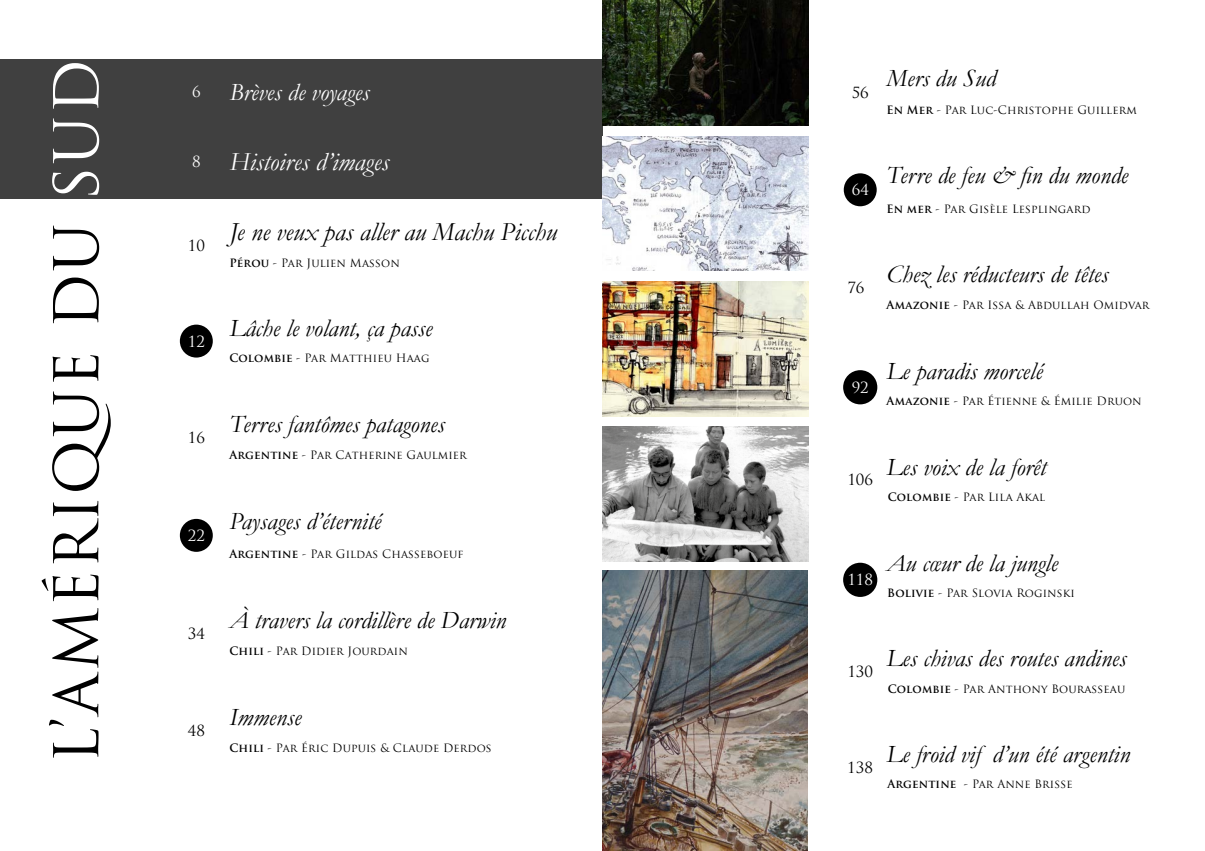
<style>
.page{position:relative;width:1205px;height:851px;background:#fff}
.page>*{position:absolute;margin:0;border:0;box-sizing:border-box;transform-origin:0 0}
.t1{font:60px "Trajan Pro";letter-spacing:.02em;color:#000}
.t2{font:italic 26.25px "Garamond";color:#000}
.t3{font:italic 26.25px "Garamond";color:#fff}
.t4{font:italic 25px "Garamond";color:#000}
.t5{font:italic 25px "Garamond";color:#fff}
.t6{font:15px "Trajan Pro";color:#000}
.t7{font:15px "Trajan Pro";color:#fff}
.t8{font:11.25px "Trajan Pro";letter-spacing:.01em;color:#000}
.s1{color:#fff}
.s2{font-family:"Trajan Pro";font-style:normal;font-size:15px}
.s3{font-weight:700}
</style>
<div class="page">
<div style="left:0;top:59px;width:602px;height:139px;background:#404040"></div>
<div style="left:843px;top:562px;width:34px;height:35px;background:#000;border-radius:50%"></div>
<div style="left:843px;top:370px;width:34px;height:34px;background:#000;border-radius:50%"></div>
<img style="left:602px;top:136px;width:206px;height:135px">
<img style="left:602px;top:0;width:206px;height:126px">
<img style="left:602px;top:281px;width:206px;height:135px">
<img style="left:602px;top:426px;width:206px;height:135px">
<img style="left:602px;top:570px;width:205px;height:280px">
<div style="left:180px;top:324px;width:33px;height:33px;background:#000;border-radius:50%"></div>
<div style="left:180px;top:519px;width:33px;height:32px;background:#000;border-radius:50%"></div>
<div style="left:844px;top:173px;width:33px;height:33px;background:#000;border-radius:50%"></div>
<h1 class="t1" style="left:38px;top:763px;width:705px;rotate:-90deg">L’AMÉRIQUE DU <span class="s1">SUD</span></h1>
<h3 class="t5" style="left:192px;top:75px;width:179px"><span class="s2">6</span> Brèves de voyages</h3>
<h2 class="t3" style="left:192px;top:144px;width:198px"><span class="s2">8</span> Histoires d’images</h2>
<h3 class="t6" style="left:188px;top:236px;width:19px">10</h3>
<h3 class="t7" style="left:188px;top:331px;width:19px">12</h3>
<h3 class="t6" style="left:188px;top:428px;width:19px">16</h3>
<h3 class="t7" style="left:188px;top:526px;width:19px">22</h3>
<h3 class="t6" style="left:188px;top:624px;width:19px">34</h3>
<h3 class="t6" style="left:188px;top:721px;width:19px">48</h3>
<h2 class="t2" style="left:229px;top:214px;width:329px">Je ne veux pas aller au Machu Picchu</h2>
<p class="t8" style="left:229px;top:255px;width:172px"><span class="s3">Pérou</span> - Par Julien Masson</p>
<h3 class="t4" style="left:229px;top:311px;width:204px">Lâche le volant, ça passe</h3>
<p class="t8" style="left:229px;top:351px;width:202px"><span class="s3">Colombie</span> - Par Matthieu Haag</p>
<h3 class="t4" style="left:229px;top:407px;width:217px">Terres fantômes patagones</h3>
<p class="t8" style="left:229px;top:448px;width:239px"><span class="s3">Argentine</span> - Par Catherine Gaulmier</p>
<h3 class="t4" style="left:229px;top:504px;width:153px">Paysages d’éternité</h3>
<p class="t8" style="left:229px;top:547px;width:236px"><span class="s3">Argentine</span> - Par Gildas Chasseboeuf</p>
<h3 class="t4" style="left:229px;top:603px;width:278px">À travers la cordillère de Darwin</h3>
<p class="t8" style="left:229px;top:643px;width:180px"><span class="s3">Chili</span> - Par Didier Jourdain</p>
<h3 class="t4" style="left:229px;top:699px;width:73px">Immense</h3>
<p class="t8" style="left:229px;top:740px;width:264px"><span class="s3">Chili</span> - Par Éric Dupuis &amp; Claude Derdos</p>
<h3 class="t6" style="left:851px;top:83px;width:19px">56</h3>
<h3 class="t4" style="left:886px;top:61px;width:111px">Mers du Sud</h3>
<p class="t8" style="left:886px;top:102px;width:252px"><span class="s3">En Mer</span> - Par Luc-Christophe Guillerm</p>
<h3 class="t7" style="left:852px;top:180px;width:19px">64</h3>
<h3 class="t4" style="left:886px;top:158px;width:243px">Terre de feu &amp; fin du monde</h3>
<p class="t8" style="left:886px;top:201px;width:205px"><span class="s3">En mer</span> - Par Gisèle Lesplingard</p>
<h3 class="t6" style="left:847px;top:278px;width:19px">76</h3>
<h3 class="t4" style="left:886px;top:257px;width:223px">Chez les réducteurs de têtes</h3>
<p class="t8" style="left:886px;top:298px;width:264px"><span class="s3">Amazonie</span> - Par Issa &amp; Abdullah Omidvar</p>
<h3 class="t7" style="left:851px;top:378px;width:19px">92</h3>
<h3 class="t4" style="left:886px;top:353px;width:158px">Le paradis morcelé</h3>
<p class="t8" style="left:886px;top:394px;width:256px"><span class="s3">Amazonie</span> - Par Étienne &amp; Émilie Druon</p>
<h3 class="t6" style="left:847px;top:470px;width:27px">106</h3>
<h3 class="t4" style="left:886px;top:450px;width:161px">Les voix de la forêt</h3>
<p class="t8" style="left:888px;top:489px;width:159px"><span class="s3">Colombie</span> - Par Lila Akal</p>
<h3 class="t7" style="left:847px;top:570px;width:27px">118</h3>
<h3 class="t4" style="left:886px;top:545px;width:173px">Au cœur de la jungle</h3>
<p class="t8" style="left:887px;top:585px;width:189px"><span class="s3">Bolivie</span> - Par Slovia Roginski</p>
<h3 class="t6" style="left:847px;top:662px;width:27px">130</h3>
<h3 class="t4" style="left:886px;top:641px;width:241px">Les chivas des routes andines</h3>
<p class="t8" style="left:888px;top:681px;width:239px"><span class="s3">Colombie</span> - Par Anthony Bourasseau</p>
<h3 class="t6" style="left:847px;top:757px;width:27px">138</h3>
<h3 class="t4" style="left:886px;top:737px;width:245px">Le froid vif d’un été argentin</h3>
<p class="t8" style="left:887px;top:777px;width:187px"><span class="s3">Argentine</span> - Par Anne Brisse</p>
</div>
